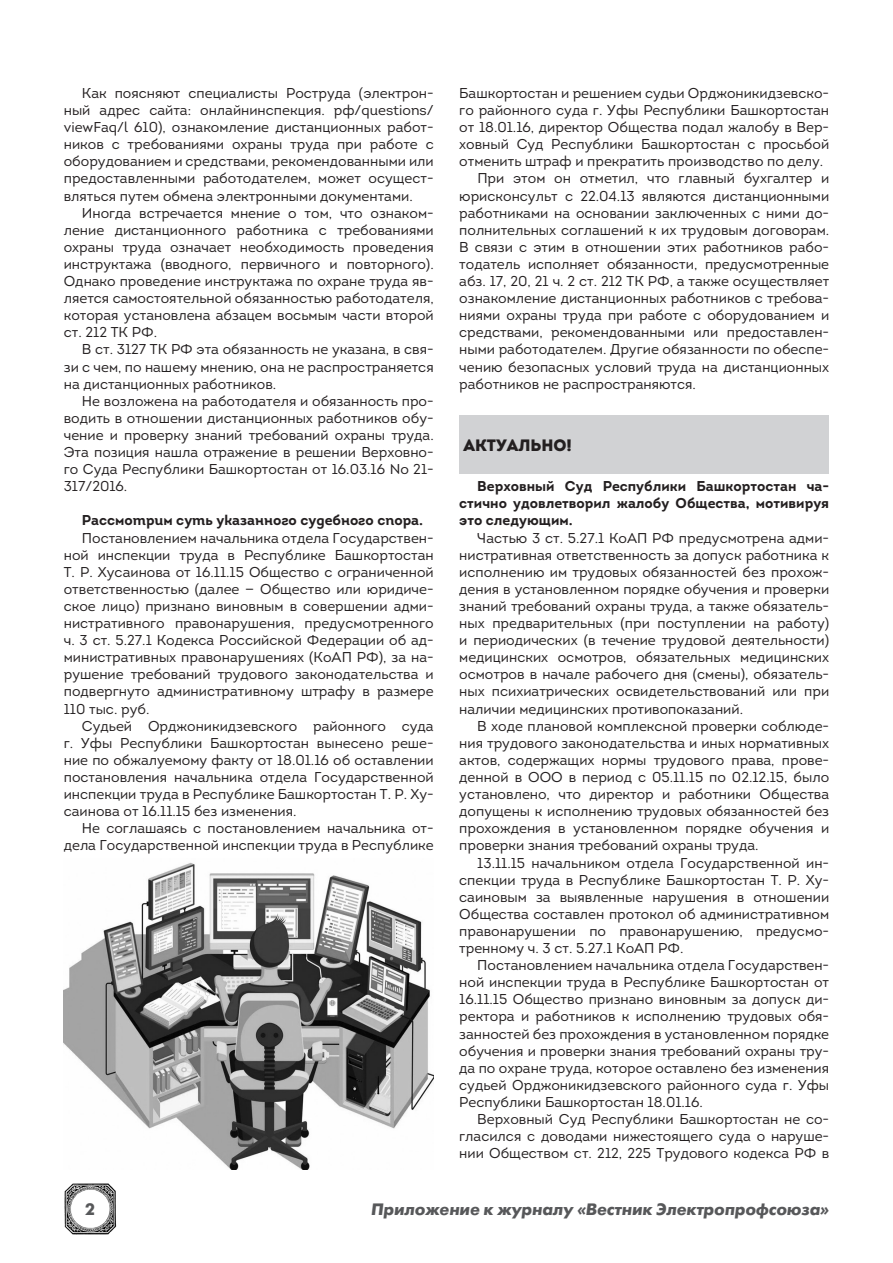
<style>
.page{position:relative;width:893px;height:1263px;background:#fff}
.page>*{position:absolute;margin:0;border:0;box-sizing:border-box;transform-origin:0 0}
.t1{font:italic 700 16.5px "Futura Futuris C";color:#57585a}
.t2{font:16.5px "Intro Black Caps";color:#231f20}
.t3{font:700 16.5px "Futura Futuris C";color:#57585a}
.t4{font:14.25px/17.1px "Intro";color:#231f20;text-align:justify}
.t5{font:700 14.25px/17.1px "Intro";color:#231f20;text-align:justify}
.t6{font:14.25px "Intro Bold Alt";color:#231f20}
</style>
<div class="page">
<img style="left:64px;top:1183px;width:53px;height:52px">
<div style="left:459px;top:416px;width:370px;height:58px;background:#d1d2d4"></div>
<img style="left:64px;top:862px;width:370px;height:307px">
<p class="t4" style="left:64px;top:84px;width:371px;text-indent:18px">Как поясняют специалисты Роструда (электрон&shy;ный адрес сайта: онлайнинспекция. рф/questions/ viewFaq/l 610), ознакомление дистанционных работ&shy;ников с требованиями охраны труда при работе с оборудованием и средствами, рекомендованными или предоставленными работодателем, может осущест&shy;вляться путем обмена электронными документами.</p>
<p class="t4" style="left:64px;top:204px;width:371px;text-indent:18px">Иногда встречается мнение о том, что ознаком&shy;ление дистанционного работника с требованиями охраны труда означает необходимость проведения инструктажа (вводного, первичного и повторного).<br>Однако проведение инструктажа по охране труда яв&shy;ляется самостоятельной обязанностью работодателя, которая установлена абзацем восьмым части второй ст. 212 ТК РФ.</p>
<p class="t4" style="left:64px;top:341px;width:371px;text-indent:18px">В ст. 3127 ТК РФ эта обязанность не указана, в свя&shy;зи с чем, по нашему мнению, она не распространяется на дистанционных работников.</p>
<p class="t4" style="left:64px;top:392px;width:371px;text-indent:18px">Не возложена на работодателя и обязанность про&shy;водить в отношении дистанционных работников обу&shy;чение и проверку знаний требований охраны труда.<br>Эта позиция нашла отражение в решении Верховно&shy;го Суда Республики Башкортостан от 16.03.16 № 21- 317/2016.</p>
<p class="t6" style="left:82px;top:511px;width:343px">Рассмотрим суть указанного судебного спора.</p>
<p class="t4" style="left:64px;top:529px;width:371px;text-indent:18px">Постановлением начальника отдела Государствен&shy;ной инспекции труда в Республике Башкортостан Т. Р. Хусаинова от 16.11.15 Общество с ограниченной ответственностью (далее — Общество или юридиче&shy;ское лицо) признано виновным в совершении адми&shy;нистративного правонарушения, предусмотренного ч. 3 ст. 5.27.1 Кодекса Российской Федерации об ад&shy;министративных правонарушениях (КоАП РФ), за на&shy;рушение требований трудового законодательства и подвергнуто административному штрафу в размере 110 тыс. руб.</p>
<p class="t4" style="left:64px;top:717px;width:371px;text-indent:18px">Судьей Орджоникидзевского районного суда г. Уфы Республики Башкортостан вынесено реше&shy;ние по обжалуемому факту от 18.01.16 об оставлении постановления начальника отдела Государственной инспекции труда в Республике Башкортостан Т. Р. Ху&shy;саинова от 16.11.15 без изменения.</p>
<p class="t4" style="left:64px;top:820px;width:371px;text-align:right">Не соглашаясь с постановлением начальника от&shy;дела Государственной инспекции труда в Республике</p>
<p class="t4" style="left:459px;top:84px;width:371px">Башкортостан и решением судьи Орджоникидзевско-</p>
<p class="t4" style="left:459px;top:102px;width:371px">го районного суда г. Уфы Республики Башкортостан</p>
<p class="t4" style="left:459px;top:119px;width:371px">от 18.01.16, директор Общества подал жалобу в Вер-</p>
<p class="t4" style="left:459px;top:136px;width:371px">ховный Суд Республики Башкортостан с просьбой</p>
<p class="t4" style="left:459px;top:153px;width:366px">отменить штраф и прекратить производство по делу.</p>
<p class="t4" style="left:477px;top:170px;width:353px">При этом он отметил, что главный бухгалтер и</p>
<p class="t4" style="left:459px;top:187px;width:371px">юрисконсульт с 22.04.13 являются дистанционными</p>
<p class="t4" style="left:459px;top:204px;width:371px">работниками на основании заключенных с ними до-</p>
<p class="t4" style="left:459px;top:221px;width:371px">полнительных соглашений к их трудовым договорам.</p>
<p class="t4" style="left:459px;top:238px;width:371px">В связи с этим в отношении этих работников рабо-</p>
<p class="t4" style="left:459px;top:255px;width:371px">тодатель исполняет обязанности, предусмотренные</p>
<p class="t4" style="left:459px;top:273px;width:371px">абз. 17, 20, 21 ч. 2 ст. 212 ТК РФ, а также осуществляет</p>
<p class="t4" style="left:459px;top:290px;width:371px">ознакомление дистанционных работников с требова-</p>
<p class="t4" style="left:459px;top:307px;width:371px">ниями охраны труда при работе с оборудованием и</p>
<p class="t4" style="left:459px;top:324px;width:371px">средствами, рекомендованными или предоставлен-</p>
<p class="t4" style="left:459px;top:341px;width:371px">ными работодателем. Другие обязанности по обеспе-</p>
<p class="t4" style="left:459px;top:358px;width:371px">чению безопасных условий труда на дистанционных</p>
<p class="t4" style="left:459px;top:375px;width:238px">работников не распространяются.</p>
<p class="t2" style="left:463px;top:434px;width:110px">АКТУАЛЬНО!</p>
<p class="t5" style="left:459px;top:478px;width:371px;text-indent:18px">Верховный Суд Республики Башкортостан ча&shy;стично удовлетворил жалобу Общества, мотивируя это следующим.</p>
<p class="t4" style="left:459px;top:529px;width:371px;text-indent:18px">Частью 3 ст. 5.27.1 КоАП РФ предусмотрена адми&shy;нистративная ответственность за допуск работника к исполнению им трудовых обязанностей без прохож&shy;дения в установленном порядке обучения и проверки знаний требований охраны труда, а также обязатель&shy;ных предварительных (при поступлении на работу) и периодических (в течение трудовой деятельности) медицинских осмотров, обязательных медицинских осмотров в начале рабочего дня (смены), обязатель&shy;ных психиатрических освидетельствований или при наличии медицинских противопоказаний.</p>
<p class="t4" style="left:459px;top:717px;width:371px;text-indent:18px">В ходе плановой комплексной проверки соблюде&shy;ния трудового законодательства и иных нормативных актов, содержащих нормы трудового права, прове&shy;денной в ООО в период с 05.11.15 по 02.12.15, было установлено, что директор и работники Общества допущены к исполнению трудовых обязанностей без прохождения в установленном порядке обучения и проверки знания требований охраны труда.</p>
<p class="t4" style="left:459px;top:854px;width:371px;text-indent:18px">13.11.15 начальником отдела Государственной ин&shy;спекции труда в Республике Башкортостан Т. Р. Ху&shy;саиновым за выявленные нарушения в отношении Общества составлен протокол об административном правонарушении по правонарушению, предусмо&shy;тренному ч. 3 ст. 5.27.1 КоАП РФ.</p>
<p class="t4" style="left:459px;top:957px;width:371px;text-indent:18px">Постановлением начальника отдела Государствен&shy;ной инспекции труда в Республике Башкортостан от 16.11.15 Общество признано виновным за допуск ди&shy;ректора и работников к исполнению трудовых обя&shy;занностей без прохождения в установленном порядке обучения и проверки знания требований охраны тру&shy;да по охране труда, которое оставлено без изменения судьей Орджоникидзевского районного суда г. Уфы Республики Башкортостан 18.01.16.</p>
<p class="t4" style="left:459px;top:1110px;width:371px;text-indent:18px">Верховный Суд Республики Башкортостан не со&shy;гласился с доводами нижестоящего суда о наруше&shy;нии Обществом ст. 212, 225 Трудового кодекса РФ в</p>
<p class="t3" style="left:85px;top:1200px;width:11px">2</p>
<p class="t1" style="left:371px;top:1200px;width:459px">Приложение к журналу «Вестник Электропрофсоюза»</p>
</div>
